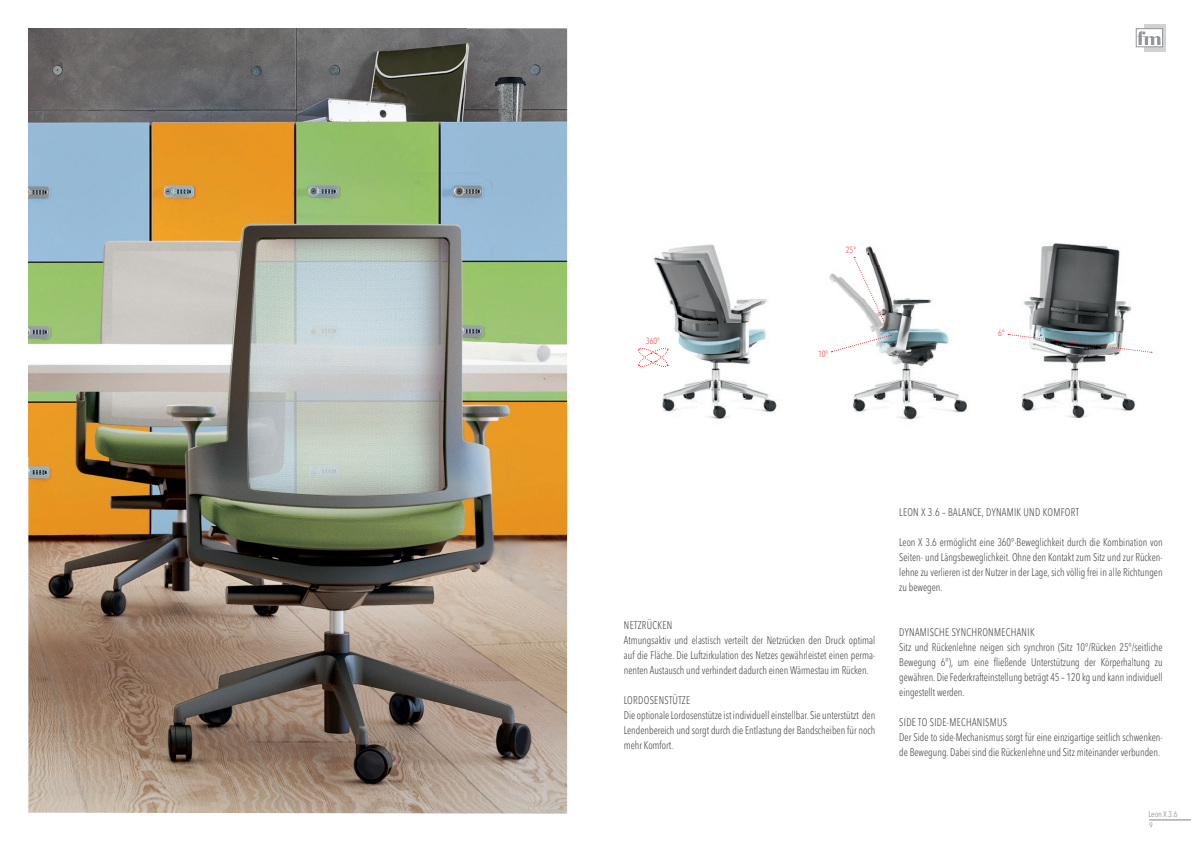
<style>
.page{position:relative;width:1191px;height:842px;background:#fff}
.page>*{position:absolute;margin:0;border:0;box-sizing:border-box;transform-origin:0 0}
.t1{font:300 condensed 11px/15px "Avenir Next LT Pro";color:#3e3e3f;scale:.91 1}
.t2{font:300 condensed 11px "Avenir Next LT Pro";letter-spacing:.03em;color:#3e3e3f;scale:.91 1}
.t3{font:300 condensed 9px "Avenir Next LT Pro";color:#ef3e2e;scale:.91 1}
.t4{font:300 condensed 8.4px "Avenir Next LT Pro";color:#808285}
.t5{font:300 condensed 7.9px "Avenir Next LT Pro";color:#808285}
</style>
<div class="page">
<svg style="left:1144px;top:24px;width:22px;height:27px"></svg>
<div style="left:1136px;top:28px;width:26px;height:19px;background:#fff;border:1px solid #939598"></div>
<svg style="left:1137px;top:31px;width:23px;height:14px"></svg>
<img style="left:28px;top:28px;width:539px;height:786px">
<img style="left:653px;top:244px;width:124px;height:175px">
<img style="left:829px;top:246px;width:138px;height:174px">
<img style="left:1021px;top:243px;width:115px;height:175px">
<hr style="left:1149px;top:820px;width:42px;height:1px;background:#808285">
<svg style="left:638px;top:347px;width:30px;height:20px"></svg>
<svg style="left:831px;top:257px;width:60px;height:96px"></svg>
<svg style="left:1008px;top:334px;width:144px;height:19px"></svg>
<p class="t3" style="left:646px;top:336px;width:17px">360°</p>
<p class="t3" style="left:846px;top:245px;width:13px">25°</p>
<p class="t3" style="left:818px;top:348px;width:13px">10°</p>
<p class="t3" style="left:998px;top:328px;width:9px">6°</p>
<p class="t1" style="left:624px;top:618px;width:278px">NETZRÜCKEN<br>Atmungsaktiv und elastisch verteilt der Netzrücken den Druck optimal auf die Fläche. Die Luftzirkulation des Netzes gewährleistet einen perma&shy;nenten Austausch und verhindert dadurch einen Wärmestau im Rücken.</p>
<p class="t1" style="left:624px;top:693px;width:278px">LORDOSENSTÜTZE<br>Die optionale Lordosenstütze ist individuell einstellbar. Sie unterstützt den Lendenbereich und sorgt durch die Entlastung der Bandscheiben für noch mehr Komfort.</p>
<p class="t2" style="left:899px;top:505px;width:199px">LEON X 3.6 – BALANCE, DYNAMIK UND KOMFORT</p>
<p class="t1" style="left:899px;top:534px;width:291px;text-align:justify">Leon X 3.6 ermöglicht eine 360°-Beweglichkeit durch die Kombination von Seiten- und Längsbeweglichkeit. Ohne den Kontakt zum Sitz und zur Rücken&shy;lehne zu verlieren ist der Nutzer in der Lage, sich völlig frei in alle Richtungen zu bewegen.</p>
<p class="t1" style="left:899px;top:624px;width:291px">DYNAMISCHE SYNCHRONMECHANIK<br>Sitz und Rückenlehne neigen sich synchron (Sitz 10°/Rücken 25°/seitliche Bewegung 6°), um eine fließende Unterstützung der Körperhaltung zu gewähren. Die Federkrafteinstellung beträgt 45 – 120 kg und kann individuell eingestellt werden.</p>
<p class="t1" style="left:899px;top:714px;width:291px">SIDE TO SIDE-MECHANISMUS<br>Der Side to side-Mechanismus sorgt für eine einzigartige seitlich schwenken&shy;de Bewegung. Dabei sind die Rückenlehne und Sitz miteinander verbunden.</p>
<p class="t4" style="left:1148px;top:809px;width:30px">Leon X 3.6</p>
<p class="t5" style="left:1149px;top:820px;width:5px">9</p>
</div>
